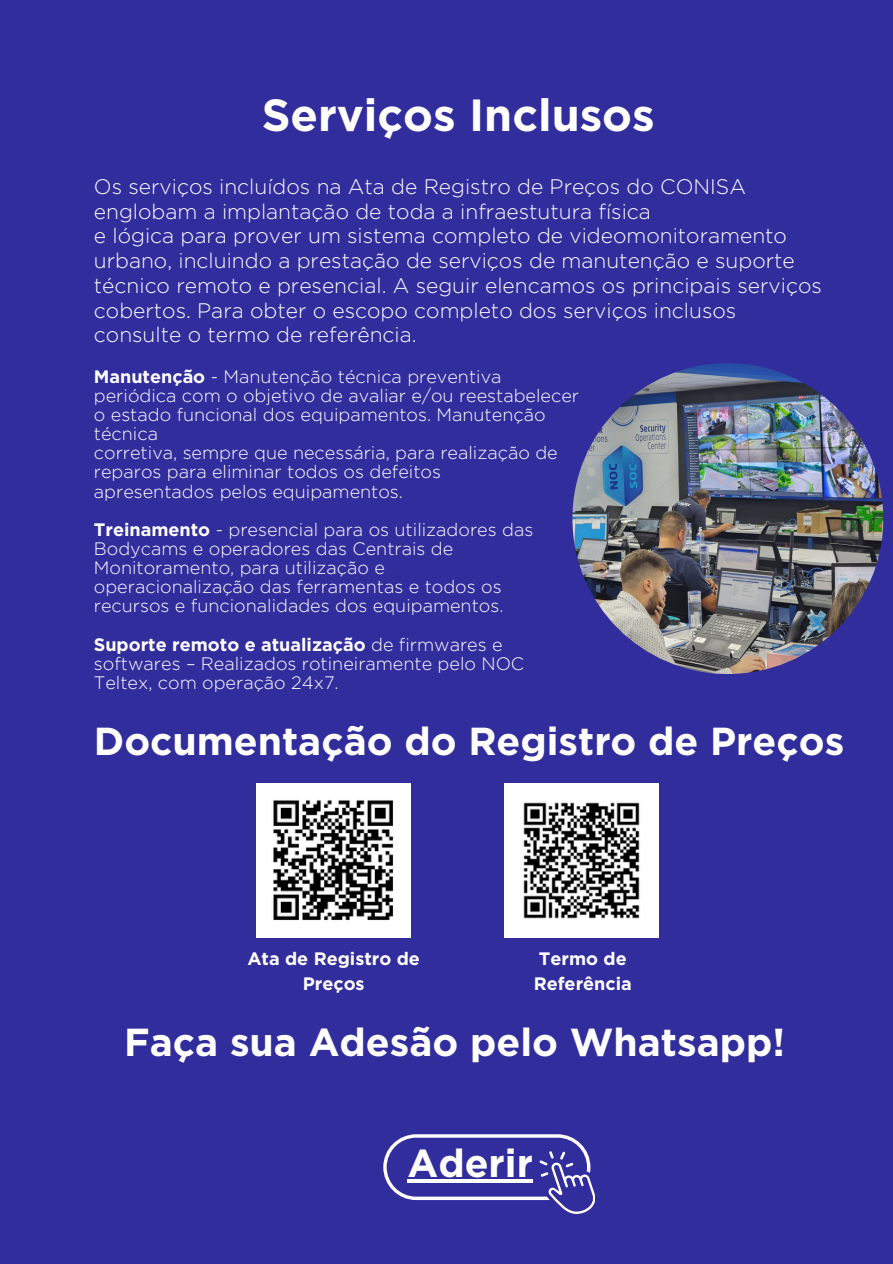
<style>
.page{position:relative;width:893px;height:1264px;background:#fff}
.page>*{position:absolute;margin:0;border:0;box-sizing:border-box;transform-origin:0 0}
.t1{font:700 45px "Gotham";color:#fff}
.t2{font:700 39px "Gotham";color:#fff}
.t3{font:300 21px/24.8px "Gotham";color:#fff}
.t4{font:300 18px/19.2px "Gotham";color:#fff}
.t5{font:700 18px/24.8px "Gotham";color:#fff;text-align:center}
.s1{font-weight:700}
</style>
<div class="page">
<div style="left:0;top:0;width:892px;height:1263px;background:#322d9d"></div>
<img style="left:572px;top:363px;width:311px;height:311px;border-radius:50%">
<svg style="left:383px;top:1134px;width:212px;height:79px"></svg>
<img style="left:256px;top:783px;width:154px;height:154px">
<img style="left:504px;top:783px;width:154px;height:154px">
<hr style="left:407px;top:1179px;width:126px;height:3px;background:#fff">
<p class="t1" style="left:262px;top:88px;width:394px">Serviços Inclusos</p>
<p class="t3" style="left:94px;top:174px;width:653px">Os serviços incluídos na Ata de Registro de Preços do CONISA englobam a implantação de toda a infraestutura física</p>
<p class="t3" style="left:94px;top:223px;width:729px">e lógica para prover um sistema completo de videomonitoramento urbano, incluindo a prestação de serviços de manutenção e suporte técnico remoto e presencial. A seguir elencamos os principais serviços cobertos. Para obter o escopo completo dos serviços inclusos consulte o termo de referência.</p>
<p class="t4" style="left:94px;top:366px;width:486px"><span class="s1">Manutenção</span> - Manutenção técnica preventiva periódica com o objetivo de avaliar e/ou reestabelecer o estado funcional dos equipamentos. Manutenção técnica</p>
<p class="t4" style="left:94px;top:443px;width:465px">corretiva, sempre que necessária, para realização de reparos para eliminar todos os defeitos</p>
<p class="t4" style="left:94px;top:481px;width:310px">apresentados pelos equipamentos.</p>
<p class="t4" style="left:94px;top:519px;width:441px"><span class="s1">Treinamento</span> - presencial para os utilizadores das<br>Bodycams e operadores das Centrais de<br>Monitoramento, para utilização e</p>
<p class="t4" style="left:94px;top:577px;width:409px">operacionalização das ferramentas e todos os</p>
<p class="t4" style="left:94px;top:596px;width:411px">recursos e funcionalidades dos equipamentos.</p>
<p class="t4" style="left:94px;top:634px;width:432px"><span class="s1">Suporte remoto e atualização</span> de firmwares e softwares – Realizados rotineiramente pelo NOC<br>Teltex, com operação 24x7.</p>
<p class="t2" style="left:94px;top:717px;width:751px">Documentação do Registro de Preços</p>
<p class="t5" style="left:247px;top:946px;width:174px">Ata de Registro de<br>Preços</p>
<p class="t5" style="left:538px;top:946px;width:89px">Termo de</p>
<p class="t5" style="left:533px;top:970px;width:100px">Referência</p>
<p class="t2" style="left:124px;top:1018px;width:662px">Faça sua Adesão pelo Whatsapp!</p>
<p class="t2" style="left:407px;top:1139px;width:127px">Aderir</p>
</div>
